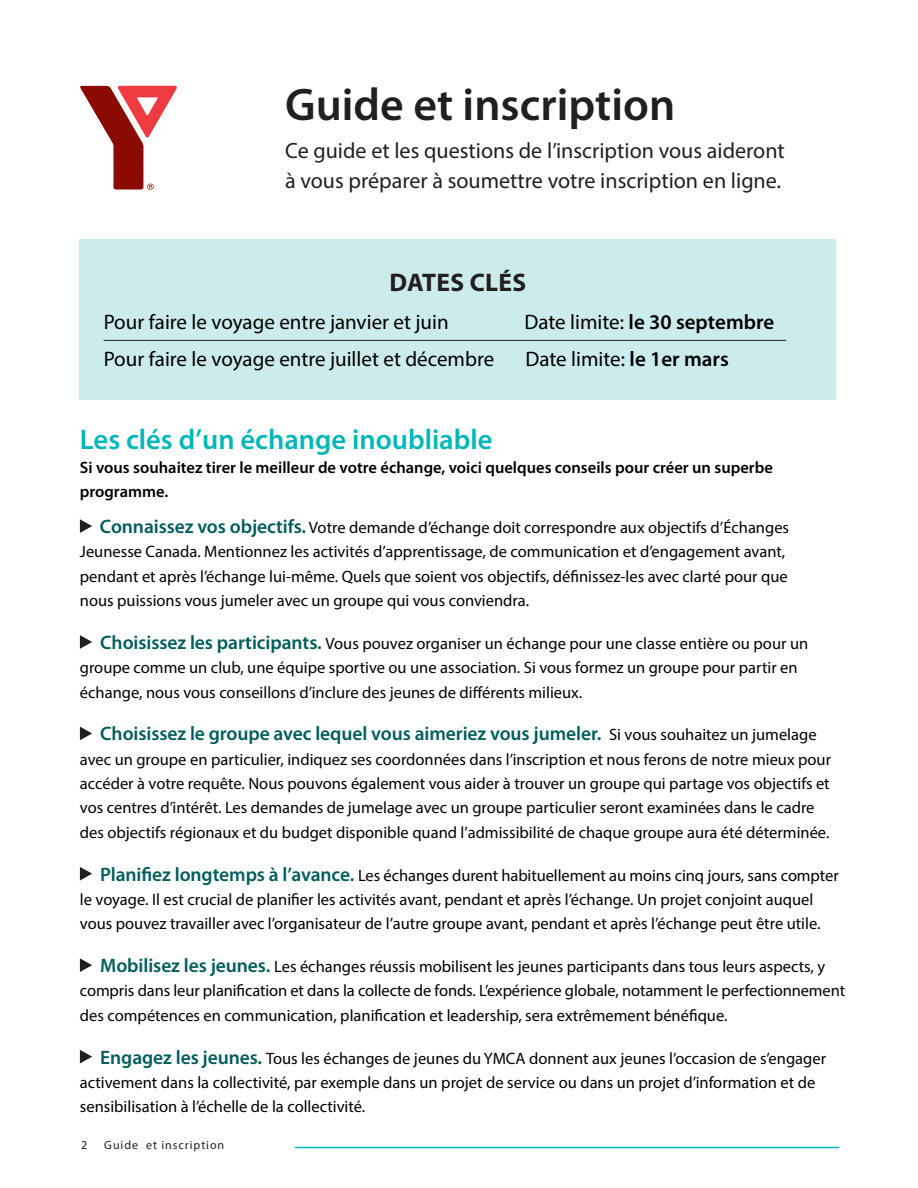
<style>
.page{position:relative;width:918px;height:1188px;background:#fff}
.page>*{position:absolute;margin:0;border:0;box-sizing:border-box;transform-origin:0 0}
.t1{font:600 45.9px "Myriad Pro";color:#231f20}
.t2{font:600 28.5px "Myriad Pro";color:#00b7b9}
.t3{font:700 25.5px "Myriad Pro";letter-spacing:.015em;color:#231f20}
.Normal__Web{font:22.05px/29.5px "Myriad Pro";color:#231f20}
.t4{font:21px "Myriad Pro";color:#000}
.t5{font:600 21px "Myriad Pro";color:#000}
.t6{font:600 19.5px "Myriad Pro";letter-spacing:-.005em;color:#005d5b}
.t7{font:16.5px/24.3px "Myriad Pro";color:#000}
.t8{font:600 16.5px/24px "Myriad Pro";color:#000}
.t9{font:12px "Myriad Pro";letter-spacing:.08em;color:#231f20}
.s1{font-weight:400}
.s2{font-weight:600}
.s3{font-weight:600;font-size:19.5px;color:#005d5b}
.s4{font-weight:400;font-size:16.5px;color:#000}
</style>
<div class="page">
<hr style="left:295px;top:1147px;width:544px;height:1px;background:#00b7b9">
<div style="left:80px;top:239px;width:756px;height:160px;background:#ccebeb"></div>
<svg style="left:80px;top:519px;width:12px;height:14px"></svg>
<svg style="left:80px;top:635px;width:12px;height:14px"></svg>
<svg style="left:80px;top:727px;width:12px;height:13px"></svg>
<svg style="left:80px;top:867px;width:12px;height:14px"></svg>
<svg style="left:80px;top:958px;width:12px;height:14px"></svg>
<svg style="left:80px;top:1050px;width:12px;height:14px"></svg>
<svg style="left:80px;top:86px;width:97px;height:104px"></svg>
<hr style="left:104px;top:340px;width:682px;height:1px;background:#231f20">
<p class="t1" style="left:285px;top:79px;width:392px">Guide et inscription</p>
<p class="Normal__Web" style="left:285px;top:136px;width:501px">Ce guide et les questions de l’inscription vous aideront à vous préparer à soumettre votre inscription en ligne.</p>
<p class="t3" style="left:389px;top:268px;width:138px">DATES CLÉS</p>
<p class="t4" style="left:104px;top:309px;width:347px">Pour faire le voyage entre janvier et juin</p>
<p class="t5" style="left:524px;top:311px;width:251px"><span class="s1">Date limite:</span> le 30 septembre</p>
<p class="t4" style="left:104px;top:346px;width:392px">Pour faire le voyage entre juillet et décembre</p>
<p class="t4" style="left:525px;top:346px;width:205px">Date limite: <span class="s2">le 1er mars</span></p>
<p class="t2" style="left:80px;top:423px;width:414px">Les clés d’un échange inoubliable</p>
<p class="t8" style="left:80px;top:455px;width:695px">Si vous souhaitez tirer le meilleur de votre échange, voici quelques conseils pour créer un superbe programme.</p>
<p class="t7" style="left:80px;top:515px;width:711px;text-indent:20px"><span class="s3">Connaissez vos objectifs.</span> Votre demande d’échange doit correspondre aux objectifs d’Échanges Jeunesse Canada. Mentionnez les activités d’apprentissage, de communication et d’engagement avant, pendant et après l’échange lui-même. Quels que soient vos objectifs, définissez-les avec clarté pour que nous puissions vous jumeler avec un groupe qui vous conviendra.</p>
<p class="t7" style="left:80px;top:631px;width:730px;text-indent:20px"><span class="s3">Choisissez les participants.</span> Vous pouvez organiser un échange pour une classe entière ou pour un groupe comme un club, une équipe sportive ou une association. Si vous formez un groupe pour partir en échange, nous vous conseillons d’inclure des jeunes de différents milieux.</p>
<p class="t6" style="left:100px;top:723px;width:718px">Choisissez le groupe avec lequel vous aimeriez vous jumeler. <span class="s4">Si vous souhaitez un jumelage</span></p>
<p class="t7" style="left:80px;top:747px;width:753px">avec un groupe en particulier, indiquez ses coordonnées dans l’inscription et nous ferons de notre mieux pour accéder à votre requête. Nous pouvons également vous aider à trouver un groupe qui partage vos objectifs et vos centres d’intérêt. Les demandes de jumelage avec un groupe particulier seront examinées dans le cadre des objectifs régionaux et du budget disponible quand l’admissibilité de chaque groupe aura été déterminée.</p>
<p class="t7" style="left:80px;top:863px;width:760px;text-indent:20px"><span class="s3">Planifiez longtemps à l’avance.</span> Les échanges durent habituellement au moins cinq jours, sans compter le voyage. Il est crucial de planifier les activités avant, pendant et après l’échange. Un projet conjoint auquel vous pouvez travailler avec l’organisateur de l’autre groupe avant, pendant et après l’échange peut être utile.</p>
<p class="t7" style="left:80px;top:954px;width:767px;text-indent:20px"><span class="s3">Mobilisez les jeunes.</span> Les échanges réussis mobilisent les jeunes participants dans tous leurs aspects, y compris dans leur planification et dans la collecte de fonds. L’expérience globale, notamment le perfectionnement des compétences en communication, planification et leadership, sera extrêmement bénéfique.</p>
<p class="t7" style="left:80px;top:1046px;width:748px;text-indent:20px"><span class="s3">Engagez les jeunes.</span> Tous les échanges de jeunes du YMCA donnent aux jeunes l’occasion de s’engager activement dans la collectivité, par exemple dans un projet de service ou dans un projet d’information et de sensibilisation à l’échelle de la collectivité.</p>
<p class="t9" style="left:81px;top:1138px;width:8px">2</p>
<p class="t9" style="left:104px;top:1138px;width:121px">Guide et inscription</p>
</div>
